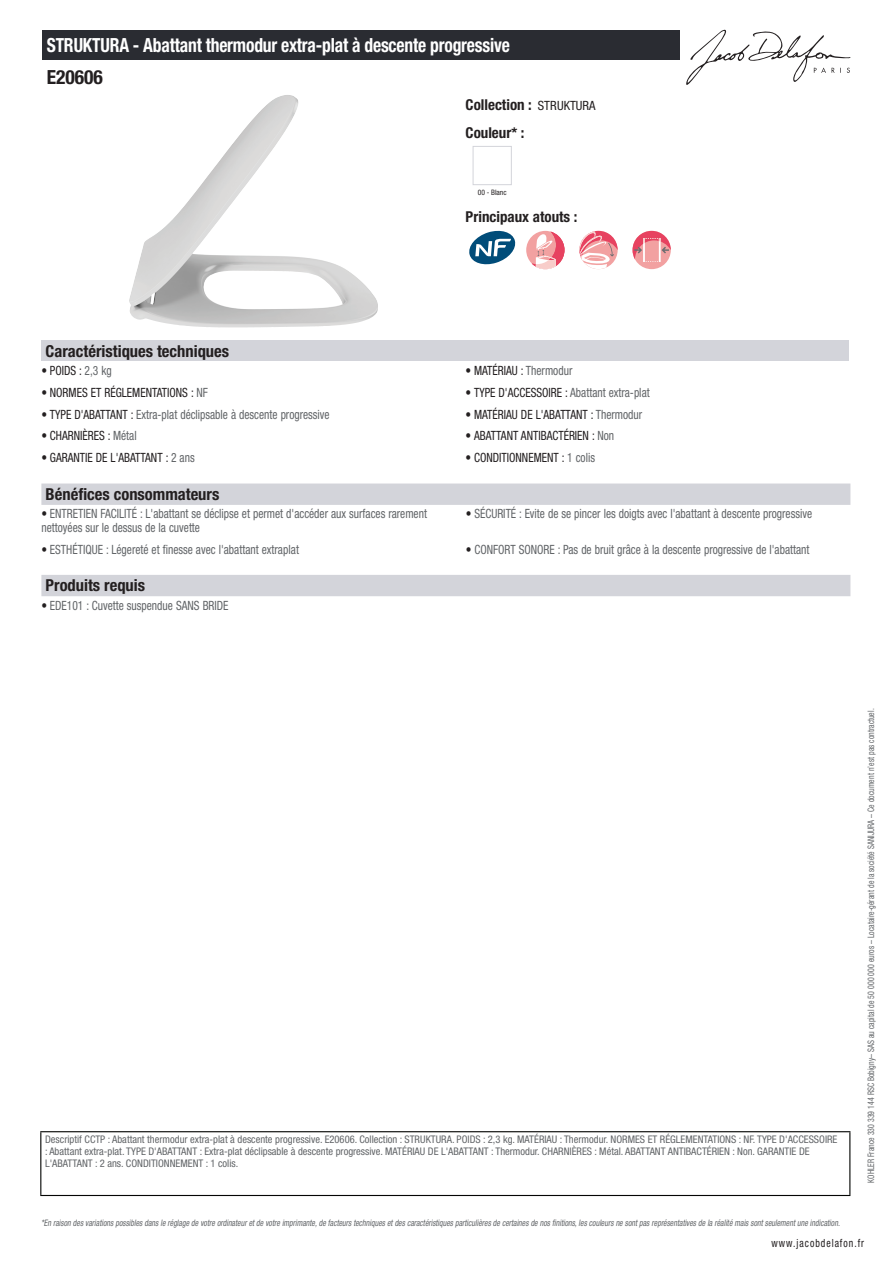
<style>
.page{position:relative;width:893px;height:1263px;background:#fff}
.page>*{position:absolute;margin:0;border:0;box-sizing:border-box;transform-origin:0 0}
.t1{font:700 condensed 19.5px "Helvetica Neue LT Std";letter-spacing:-.01em;color:#fff;scale:.9 1}
.t2{font:700 condensed 19.5px "Helvetica Neue LT Std";color:#231f20}
.t3{font:700 condensed 16.5px "Helvetica Neue LT Std";color:#231f20}
.t4{font:700 condensed 15px/27.8px "Helvetica Neue LT Std";color:#231f20}
.t5{font:condensed 12.75px/13.5px "Helvetica Neue LT Std";color:#626568;scale:.9 1}
.t6{font:condensed 12.75px "Helvetica Neue LT Std";color:#231f20;scale:.9 1}
.t7{font:condensed 11.25px "Helvetica Neue LT Std";letter-spacing:.1em;color:#231f20;scale:.87 1}
.t8{font:condensed 10.5px/12px "Helvetica Neue LT Std";color:#626568}
.t9{font:italic condensed 9px "Helvetica Neue LT Std";color:#626568;scale:.87 1}
.t10{font:condensed 9px "Helvetica Neue LT Std";color:#626568;scale:.87 1}
.t11{font:condensed 7.5px "Helvetica Neue LT Std";color:#231f20}
.s1{font-weight:400;font-size:12.75px}
.s2{color:#626568}
.s3{color:#231f20}
</style>
<div class="page">
<svg style="left:686px;top:30px;width:164px;height:55px"></svg>
<img style="left:129px;top:95px;width:210px;height:232px">
<div style="left:473px;top:146px;width:39px;height:39px;border:1px solid #d3d4da"></div>
<svg style="left:469px;top:231px;width:46px;height:33px"></svg>
<div style="left:526px;top:231px;width:38px;height:38px;background:#f2a1a1;border-radius:50%"></div>
<svg style="left:532px;top:232px;width:32px;height:37px"></svg>
<svg style="left:579px;top:231px;width:39px;height:38px"></svg>
<div style="left:632px;top:231px;width:39px;height:38px;background:#f2a1a1;border-radius:50%"></div>
<svg style="left:632px;top:231px;width:39px;height:31px"></svg>
<div style="left:41px;top:340px;width:808px;height:21px;background:#d3d4da"></div>
<div style="left:41px;top:483px;width:809px;height:22px;background:#d3d4da"></div>
<div style="left:41px;top:575px;width:809px;height:21px;background:#d3d4da"></div>
<div style="left:43px;top:30px;width:637px;height:30px;background:#2a2c32"></div>
<hr style="left:40px;top:1131px;width:810px;height:1px;background:#040503">
<hr style="left:40px;top:1132px;width:1px;height:63px;background:#040503">
<hr style="left:849px;top:1132px;width:1px;height:63px;background:#040503">
<hr style="left:40px;top:1195px;width:810px;height:1px;background:#040503">
<h1 class="t1" style="left:47px;top:33px;width:516px">STRUKTURA - Abattant thermodur extra-plat à descente progressive</h1>
<h1 class="t2" style="left:47px;top:65px;width:58px">E20606</h1>
<p class="t4" style="left:466px;top:90px;width:131px">Collection : <span class="s1">STRUKTURA<br></span>Couleur* :</p>
<p class="t11" style="left:478px;top:188px;width:30px">00 - Blanc</p>
<p class="t4" style="left:466px;top:203px;width:113px">Principaux atouts :</p>
<p class="t3" style="left:46px;top:341px;width:185px">Caractéristiques techniques</p>
<p class="t6" style="left:41px;top:363px;width:80px">• POIDS : <span class="s2">2,3 kg</span></p>
<p class="t6" style="left:466px;top:363px;width:120px">• MATÉRIAU : <span class="s2">Thermodur</span></p>
<p class="t6" style="left:41px;top:385px;width:186px">• NORMES ET RÉGLEMENTATIONS : <span class="s2">NF</span></p>
<p class="t6" style="left:466px;top:385px;width:206px">• TYPE D'ACCESSOIRE : <span class="s2">Abattant extra-plat</span></p>
<p class="t5" style="left:41px;top:407px;width:322px"><span class="s3">• TYPE D'ABATTANT :</span> Extra-plat déclipsable à descente progressive</p>
<p class="t6" style="left:466px;top:407px;width:198px">• MATÉRIAU DE L'ABATTANT : <span class="s2">Thermodur</span></p>
<p class="t6" style="left:41px;top:428px;width:107px">• CHARNIÈRES : <span class="s2">Métal</span></p>
<p class="t6" style="left:466px;top:428px;width:167px">• ABATTANT ANTIBACTÉRIEN : <span class="s2">Non</span></p>
<p class="t6" style="left:41px;top:450px;width:172px">• GARANTIE DE L'ABATTANT : <span class="s2">2 ans</span></p>
<p class="t6" style="left:466px;top:450px;width:145px">• CONDITIONNEMENT : <span class="s2">1 colis</span></p>
<p class="t3" style="left:46px;top:484px;width:175px">Bénéfices consommateurs</p>
<p class="t5" style="left:41px;top:507px;width:430px"><span class="s3">•</span> ENTRETIEN FACILITÉ : L'abattant se déclipse et permet d'accéder aux surfaces rarement nettoyées sur le dessus de la cuvette</p>
<p class="t5" style="left:466px;top:507px;width:386px"><span class="s3">•</span> SÉCURITÉ : Evite de se pincer les doigts avec l'abattant à descente progressive</p>
<p class="t5" style="left:41px;top:542px;width:288px"><span class="s3">•</span> ESTHÉTIQUE : Légereté et finesse avec l'abattant extraplat</p>
<p class="t5" style="left:466px;top:542px;width:383px"><span class="s3">•</span> CONFORT SONORE : Pas de bruit grâce à la descente progressive de l'abattant</p>
<p class="t3" style="left:46px;top:576px;width:101px">Produits requis</p>
<p class="t5" style="left:41px;top:598px;width:210px"><span class="s3">•</span> EDE101 : Cuvette suspendue SANS BRIDE</p>
<p class="t8" style="left:45px;top:1134px;width:794px">Descriptif CCTP : Abattant thermodur extra-plat à descente progressive. E20606. Collection : STRUKTURA. POIDS : 2,3 kg. MATÉRIAU : Thermodur. NORMES ET RÉGLEMENTATIONS : NF. TYPE D'ACCESSOIRE : Abattant extra-plat. TYPE D'ABATTANT : Extra-plat déclipsable à descente progressive. MATÉRIAU DE L'ABATTANT : Thermodur. CHARNIÈRES : Métal. ABATTANT ANTIBACTÉRIEN : Non. GARANTIE DE<br>L'ABATTANT : 2 ans. CONDITIONNEMENT : 1 colis.</p>
<p class="t10" style="left:866px;top:1183px;width:547px;rotate:-90deg">KOHLER France 330 339 144 RSC Bobigny– SAS au capital de 50 000 000 euros – Locataire-gérant de la société SANIJURA – Ce document n’est pas contractuel.</p>
<p class="t9" style="left:41px;top:1217px;width:922px">*En raison desvariationspossiblesdansle réglage de votre ordinateuretde votre imprimante,de facteurstechniquesetdescaractéristiquesparticulièresde certainesde nosfinitions,lescouleursne sontpasreprésentativesde la réalité maissontseulementune indication.</p>
<p class="t7" style="left:772px;top:1237px;width:108px">www.jacobdelafon.fr</p>
</div>
